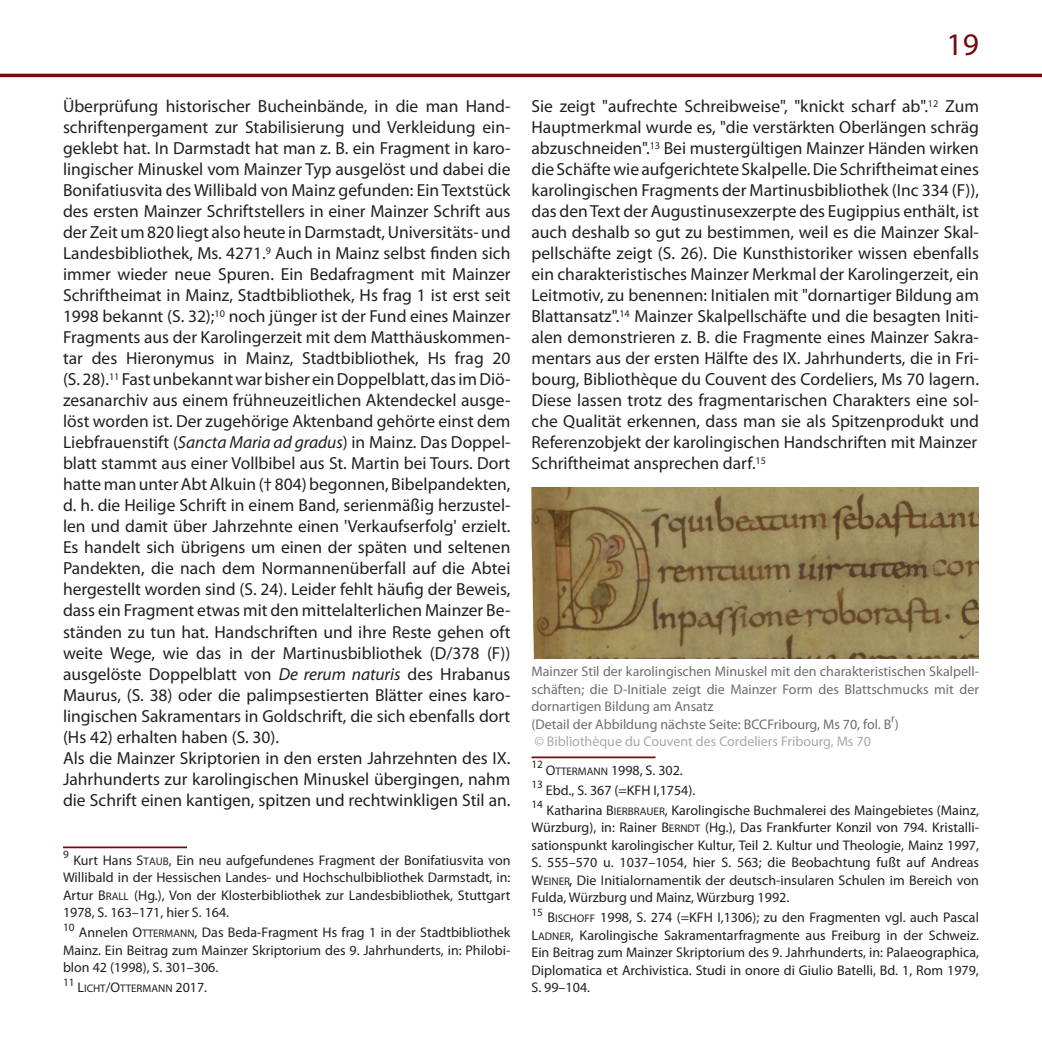
<style>
.page{position:relative;width:1042px;height:1042px;background:#fff}
.page>*{position:absolute;margin:0;border:0;box-sizing:border-box;transform-origin:0 0}
.t1{font:31.5px "Myriad Pro";color:#720d0f}
.Fußnoten{font:17.5px/21px "Myriad Pro";color:#231f20;text-align:justify}
.Text_klein{font:17.5px/21px "Myriad Pro";color:#231f20;text-align:justify}
.Fußnoten-2{font:14px/17.5px "Myriad Pro";color:#231f20;text-align:justify}
.Beschriftungen_Bilde{font:14px/17.5px "Myriad Pro";color:#6c6d70;text-align:justify}
.Beschriftungen_Bilde-2{font:14px "Myriad Pro";color:#a8a9ad}
.Fußnoten-3{font:11.2px "Myriad Pro";color:#231f20}
.Beschriftungen_Bilde-3{font:11.2px "Myriad Pro";color:#6c6d70}
.Fußnoten-4{font:11.03px "Myriad Pro";color:#231f20}
.s1{font-style:italic}
.s2{font-size:11.03px}
.s3{font-size:14px}
.s4{font-size:15.75px}
</style>
<div class="page">
<hr style="left:63px;top:846px;width:124px;height:2px;background:#720d0f">
<hr style="left:531px;top:756px;width:124px;height:2px;background:#720d0f">
<img style="left:531px;top:487px;width:448px;height:172px">
<hr style="left:0;top:74px;width:1042px;height:3px;background:#720d0f">
<p class="Fußnoten" style="left:63px;top:96px;width:449px">Überprüfung historischer Bucheinbände, in die man Hand&shy;schriftenpergament zur Stabilisierung und Verkleidung ein&shy;geklebt hat. In Darmstadt hat man z. B. ein Fragment in karo&shy;lingischer Minuskel vom Mainzer Typ ausgelöst und dabei die Bonifatiusvita des Willibald von Mainz gefunden: Ein Textstück des ersten Mainzer Schriftstellers in einer Mainzer Schrift aus der Zeit um 820 liegt also heute in Darmstadt, Universitäts- und Landesbibliothek, Ms. 4271. Auch in Mainz selbst finden sich immer wieder neue Spuren. Ein Bedafragment mit Mainzer Schriftheimat in Mainz, Stadtbibliothek, Hs frag 1 ist erst seit 1998 bekannt (S. 32);<sup>10</sup> noch jünger ist der Fund eines Mainzer Fragments aus der Karolingerzeit mit dem Matthäuskommen&shy;tar des Hieronymus in Mainz, Stadtbibliothek, Hs frag 20 (S. 28).<sup>11</sup> Fast unbekannt war bisher ein Doppelblatt, das im Diö&shy;zesanarchiv aus einem frühneuzeitlichen Aktendeckel ausge&shy;löst worden ist. Der zugehörige Aktenband gehörte einst dem Liebfrauenstift (<span class="s1">Sancta Maria ad gradus</span>) in Mainz. Das Doppel&shy;blatt stammt aus einer Vollbibel aus St. Martin bei Tours. Dort hatte man unter Abt Alkuin († 804) begonnen, Bibelpandekten, d. h. die Heilige Schrift in einem Band, serienmäßig herzustel&shy;len und damit über Jahrzehnte einen 'Verkaufserfolg' erzielt.<br>Es handelt sich übrigens um einen der späten und seltenen Pandekten, die nach dem Normannenüberfall auf die Abtei hergestellt worden sind (S. 24). Leider fehlt häufig der Beweis, dass ein Fragment etwas mit den mittelalterlichen Mainzer Be&shy;ständen zu tun hat. Handschriften und ihre Reste gehen oft weite Wege, wie das in der Martinusbibliothek (D/378 (F)) ausgelöste Doppelblatt von <span class="s1">De rerum naturis</span> des Hrabanus Maurus, (S. 38) oder die palimpsestierten Blätter eines karo&shy;lingischen Sakramentars in Goldschrift, die sich ebenfalls dort (Hs 42) erhalten haben (S. 30).</p>
<p class="Text_klein" style="left:63px;top:747px;width:449px">Als die Mainzer Skriptorien in den ersten Jahrzehnten des IX.<br>Jahrhunderts zur karolingischen Minuskel übergingen, nahm die Schrift einen kantigen, spitzen und rechtwinkligen Stil an.</p>
<p class="Fußnoten-2" style="left:63px;top:851px;width:449px;text-indent:10px">Kurt Hans S<span class="s2">taub</span>, Ein neu aufgefundenes Fragment der Bonifatiusvita von Willibald in der Hessischen Landes- und Hochschulbibliothek Darmstadt, in:<br>Artur B<span class="s2">rall</span> (Hg.), Von der Klosterbibliothek zur Landesbibliothek, Stuttgart 1978, S. 163–171, hier S. 164.</p>
<p class="Fußnoten-3" style="left:63px;top:920px;width:13px">10</p>
<p class="Fußnoten-2" style="left:63px;top:923px;width:449px;text-indent:16px">Annelen O<span class="s2">ttermann</span>, Das Beda-Fragment Hs frag 1 in der Stadtbibliothek Mainz. Ein Beitrag zum Mainzer Skriptorium des 9. Jahrhunderts, in: Philobi&shy;blon 42 (1998), S. 301–306.</p>
<p class="Fußnoten-3" style="left:63px;top:975px;width:13px">11</p>
<p class="Fußnoten-4" style="left:77px;top:982px;width:131px"><span class="s3">L</span>icht<span class="s3">/O</span>ttermann <span class="s3">2017.</span></p>
<p class="t1" style="left:946px;top:25px;width:34px">19</p>
<p class="Fußnoten" style="left:531px;top:96px;width:449px">Sie zeigt "aufrechte Schreibweise", "knickt scharf ab".<sup>12</sup> Zum Hauptmerkmal wurde es, "die verstärkten Oberlängen schräg abzuschneiden".<sup>13</sup> Bei mustergültigen Mainzer Händen wirken die Schäfte wie aufgerichtete Skalpelle. Die Schriftheimat eines karolingischen Fragments der Martinusbibliothek (Inc 334 (F)), das den Text der Augustinusexzerpte des Eugippius enthält, ist auch deshalb so gut zu bestimmen, weil es die Mainzer Skal&shy;pellschäfte zeigt (S. 26). Die Kunsthistoriker wissen ebenfalls ein charakteristisches Mainzer Merkmal der Karolingerzeit, ein Leitmotiv, zu benennen: Initialen mit "dornartiger Bildung am Blattansatz".<sup>14</sup> Mainzer Skalpellschäfte und die besagten Initi&shy;alen demonstrieren z. B. die Fragmente eines Mainzer Sakra&shy;mentars aus der ersten Hälfte des IX. Jahrhunderts, die in Fri&shy;bourg, Bibliothèque du Couvent des Cordeliers, Ms 70 lagern.<br>Diese lassen trotz des fragmentarischen Charakters eine sol&shy;che Qualität erkennen, dass man sie als Spitzenprodukt und Referenzobjekt der karolingischen Handschriften mit Mainzer</p>
<p class="Text_klein" style="left:531px;top:453px;width:236px">Schriftheimat ansprechen darf.<sup>15</sup></p>
<p class="Beschriftungen_Bilde" style="left:531px;top:662px;width:449px">Mainzer Stil der karolingischen Minuskel mit den charakteristischen Skalpell&shy;schäften; die D-Initiale zeigt die Mainzer Form des Blattschmucks mit der dornartigen Bildung am Ansatz</p>
<p class="Beschriftungen_Bilde" style="left:531px;top:715px;width:369px">(Detail der Abbildung nächste Seite: BCCFribourg, Ms 70, fol. B )</p>
<p class="Beschriftungen_Bilde-3" style="left:891px;top:711px;width:5px">r</p>
<p class="Beschriftungen_Bilde-2" style="left:534px;top:732px;width:338px">© Bibliothèque du Couvent des Cordeliers Fribourg, Ms 70</p>
<p class="Fußnoten-3" style="left:531px;top:758px;width:13px">12</p>
<p class="Fußnoten-2" style="left:546px;top:761px;width:138px">O<span class="s2">ttermann</span> 1998, S. 302.</p>
<p class="Fußnoten-3" style="left:531px;top:778px;width:13px">13</p>
<p class="Fußnoten-2" style="left:546px;top:781px;width:151px">Ebd., S. 367 (=KFH I,1754).</p>
<p class="Fußnoten-3" style="left:531px;top:798px;width:13px">14</p>
<p class="Fußnoten-2" style="left:531px;top:801px;width:449px;text-indent:15px">Katharina B<span class="s2">ierbrauer</span>, Karolingische Buchmalerei des Maingebietes (Mainz, Würzburg), in: Rainer B<span class="s2">erndt</span> (Hg.), Das Frankfurter Konzil von 794. Kristalli&shy;sationspunkt karolingischer Kultur, Teil 2. Kultur und Theologie, Mainz 1997, S. 555–570 u. 1037–1054, hier S. 563; die Beobachtung fußt auf Andreas W<span class="s2">einer</span><span class="s4">,</span> Die Initialornamentik der deutsch-insularen Schulen im Bereich von Fulda, Würzburg und Mainz, Würzburg 1992.</p>
<p class="Fußnoten-3" style="left:531px;top:905px;width:13px">15</p>
<p class="Fußnoten-2" style="left:531px;top:908px;width:449px;text-indent:16px">B<span class="s2">ischoff</span> 1998, S. 274 (=KFH I,1306); zu den Fragmenten vgl. auch Pascal L<span class="s2">adner</span>, Karolingische Sakramentarfragmente aus Freiburg in der Schweiz.<br>Ein Beitrag zum Mainzer Skriptorium des 9. Jahrhunderts, in: Palaeographica, Diplomatica et Archivistica. Studi in onore di Giulio Batelli, Bd. 1, Rom 1979, S. 99–104.</p>
</div>
